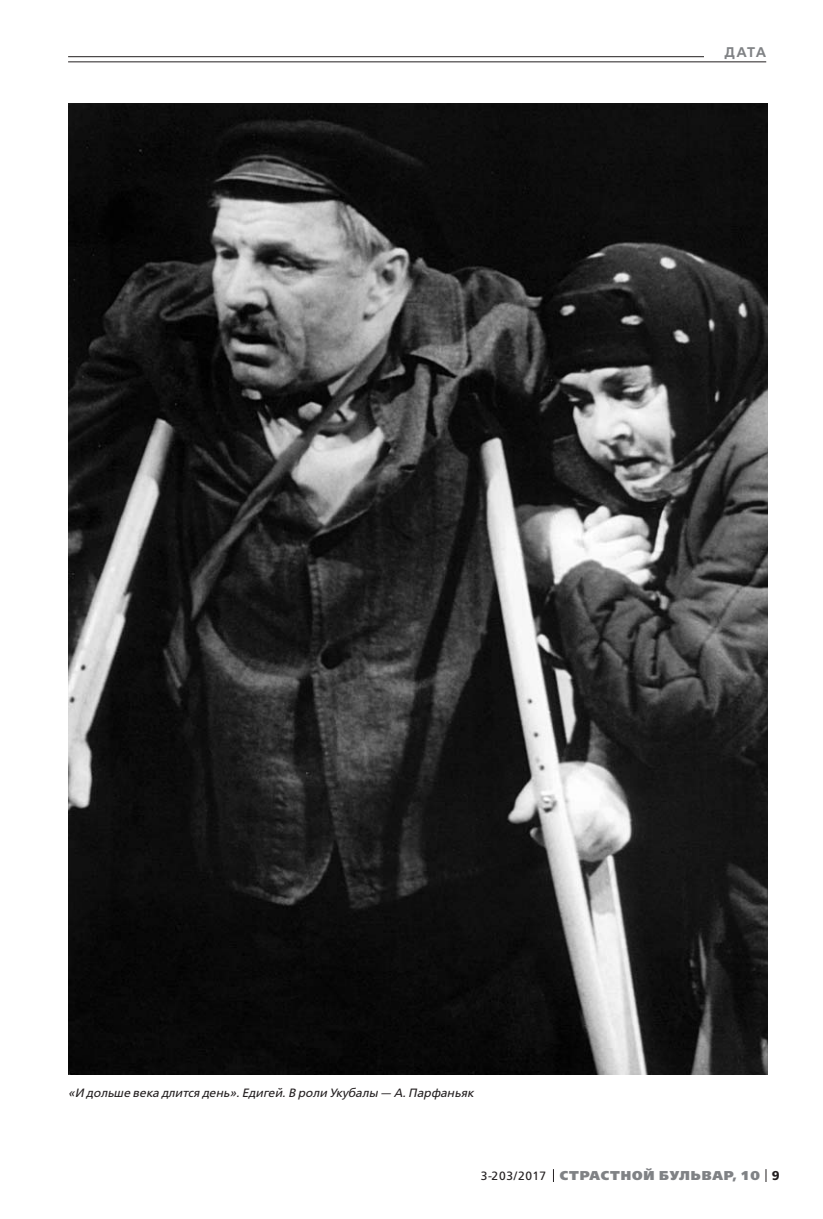
<style>
.page{position:relative;width:823px;height:1219px;background:#fff}
.page>*{position:absolute;margin:0;border:0;box-sizing:border-box;transform-origin:0 0}
.t1{font:600 14px "Free Set";color:#808285}
.t2{font:800 12.8px "Free Set";letter-spacing:.07em;color:#808285}
.t3{font:italic 12px "Free Set";color:#231f20}
.s1{font-weight:400;font-size:12px;color:#231f20}
.s2{font-weight:700;color:#231f20}
</style>
<div class="page">
<svg style="left:765px;top:1169px;width:1px;height:13px"></svg>
<hr style="left:68px;top:56px;width:697px;height:1px;background:#231f20">
<div style="left:703px;top:41px;width:62px;height:21px;background:#fff"></div>
<hr style="left:68px;top:62px;width:697px;height:1px;background:#231f20">
<img style="left:68px;top:103px;width:699px;height:971px">
<p class="t1" style="left:724px;top:45px;width:43px">ДАТА</p>
<p class="t3" style="left:68px;top:1087px;width:406px">«И дольше века длится день». Едигей. В роли Укубалы — А. Парфаньяк</p>
<p class="t2" style="left:480px;top:1169px;width:300px"><span class="s1">3-203/2017</span> СТРАСТНОЙ БУЛЬВАР, 10 <span class="s2">9</span></p>
</div>
